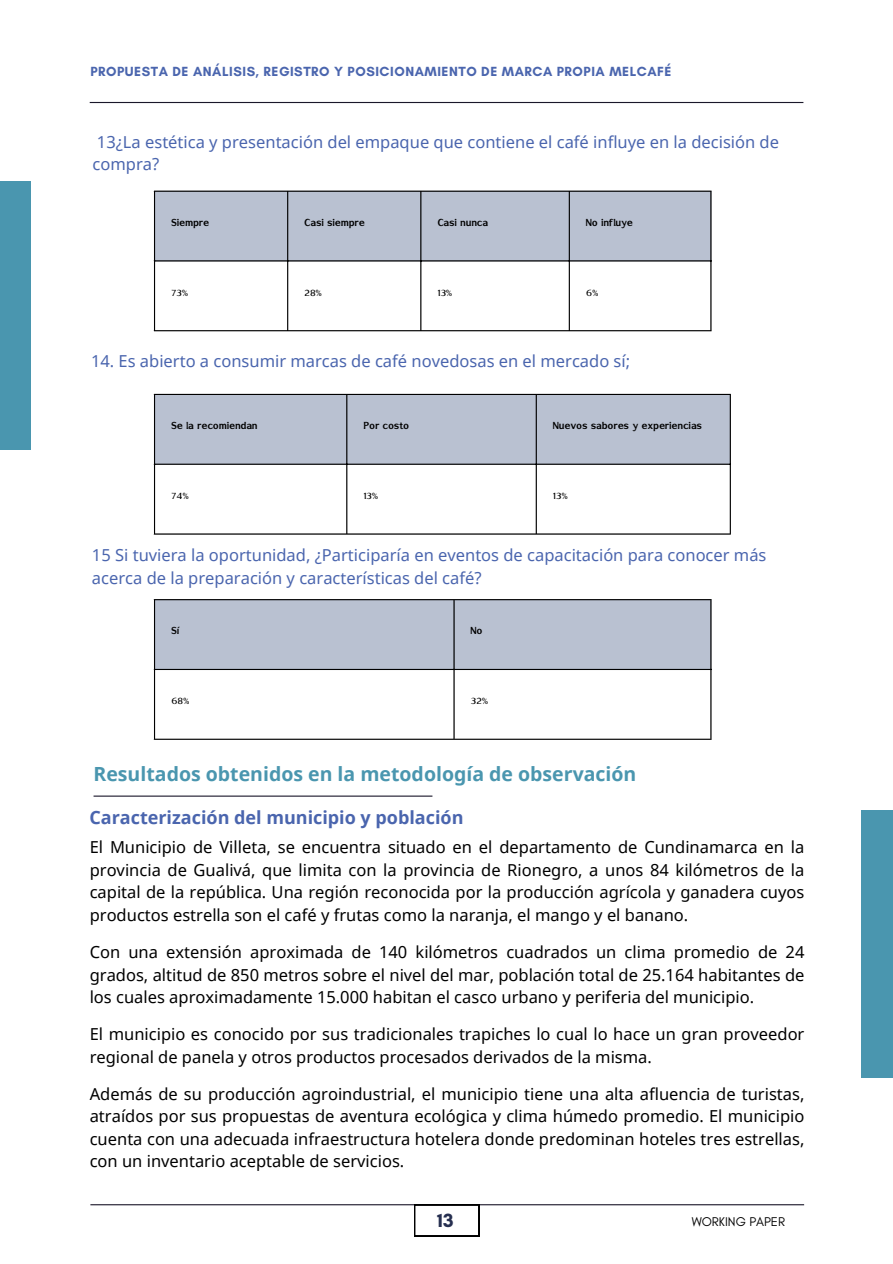
<style>
.page{position:relative;width:893px;height:1264px;background:#fff}
.page>*{position:absolute;margin:0;border:0;box-sizing:border-box;transform-origin:0 0}
.t1{font:700 19.5px "Noto Sans";color:#4a96af}
.t2{font:700 19.5px "Glacial Indifference";color:#262f50}
.t3{font:700 18px "Noto Sans";color:#4a65ae}
.t4{font:16.5px/22.5px "Noto Sans";color:#000;text-align:justify}
.t5{font:16.5px/22.5px "Noto Sans";color:#4a65ae}
.t6{font:700 13.5px "Glacial Indifference";letter-spacing:.04em;color:#4a65ae}
.t7{font:12.9px "Glacial Indifference";color:#000}
.t8{font:700 12px "Rachana";color:#000}
.t9{font:12px "Rachana";color:#000}
</style>
<div class="page">
<div style="left:0;top:181px;width:31px;height:268px;background:#4a96af"></div>
<div style="left:861px;top:810px;width:31px;height:268px;background:#4a96af"></div>
<hr style="left:90px;top:1204px;width:714px;height:1px;background:#1a172a">
<svg style="left:414px;top:1204px;width:65px;height:32px"></svg>
<hr style="left:90px;top:102px;width:713px;height:1px;background:#1a172a">
<div style="left:155px;top:192px;width:555px;height:68px;background:#b9c1d1"></div>
<hr style="left:154px;top:192px;width:1px;height:138px;background:#000">
<hr style="left:287px;top:192px;width:1px;height:138px;background:#000">
<hr style="left:420px;top:192px;width:1px;height:138px;background:#000">
<hr style="left:568px;top:192px;width:2px;height:138px;background:#000">
<hr style="left:710px;top:192px;width:1px;height:138px;background:#000">
<hr style="left:154px;top:191px;width:557px;height:1px;background:#000">
<hr style="left:154px;top:260px;width:557px;height:1px;background:#000">
<hr style="left:154px;top:330px;width:557px;height:1px;background:#000">
<div style="left:155px;top:395px;width:574px;height:68px;background:#b9c1d1"></div>
<hr style="left:154px;top:395px;width:1px;height:138px;background:#000">
<hr style="left:346px;top:395px;width:1px;height:138px;background:#000">
<hr style="left:535px;top:395px;width:2px;height:138px;background:#000">
<hr style="left:729px;top:395px;width:1px;height:138px;background:#000">
<hr style="left:154px;top:394px;width:576px;height:1px;background:#000">
<hr style="left:154px;top:463px;width:576px;height:2px;background:#000">
<hr style="left:154px;top:533px;width:576px;height:1px;background:#000">
<div style="left:155px;top:600px;width:555px;height:69px;background:#b9c1d1"></div>
<hr style="left:154px;top:600px;width:1px;height:138px;background:#000">
<hr style="left:453px;top:600px;width:1px;height:138px;background:#000">
<hr style="left:710px;top:600px;width:1px;height:138px;background:#000">
<hr style="left:154px;top:599px;width:557px;height:1px;background:#000">
<hr style="left:154px;top:669px;width:557px;height:1px;background:#000">
<hr style="left:154px;top:738px;width:557px;height:1px;background:#000">
<hr style="left:93px;top:795px;width:339px;height:1px;background:#1a172a">
<p class="t6" style="left:90px;top:63px;width:582px">PROPUESTA DE ANÁLISIS, REGISTRO Y POSICIONAMIENTO DE MARCA PROPIA MELCAFÉ</p>
<p class="t5" style="left:93px;top:130px;width:687px">13¿La estética y presentación del empaque que contiene el café influye en la decisión de compra?</p>
<p class="t8" style="left:171px;top:214px;width:40px">Siempre</p>
<p class="t8" style="left:304px;top:214px;width:62px">Casi siempre</p>
<p class="t8" style="left:437px;top:214px;width:52px">Casi nunca</p>
<p class="t8" style="left:585px;top:214px;width:48px">No influye</p>
<p class="t9" style="left:171px;top:284px;width:19px">73%</p>
<p class="t9" style="left:304px;top:284px;width:19px">28%</p>
<p class="t9" style="left:437px;top:284px;width:16px">13%</p>
<p class="t9" style="left:585px;top:284px;width:14px">6%</p>
<p class="t5" style="left:91px;top:350px;width:540px">14. Es abierto a consumir marcas de café novedosas en el mercado sí;</p>
<p class="t8" style="left:171px;top:418px;width:88px">Se la recomiendan</p>
<p class="t8" style="left:363px;top:418px;width:47px">Por costo</p>
<p class="t8" style="left:552px;top:418px;width:151px">Nuevos sabores y experiencias</p>
<p class="t9" style="left:171px;top:487px;width:19px">74%</p>
<p class="t9" style="left:363px;top:487px;width:16px">13%</p>
<p class="t9" style="left:552px;top:487px;width:16px">13%</p>
<p class="t5" style="left:92px;top:543px;width:676px">15 Si tuviera la oportunidad, ¿Participaría en eventos de capacitación para conocer más acerca de la preparación y características del café?</p>
<p class="t8" style="left:171px;top:623px;width:10px">Sí</p>
<p class="t8" style="left:470px;top:623px;width:13px">No</p>
<p class="t9" style="left:171px;top:693px;width:20px">68%</p>
<p class="t9" style="left:470px;top:693px;width:19px">32%</p>
<p class="t1" style="left:93px;top:759px;width:544px">Resultados obtenidos en la metodología de observación</p>
<p class="t3" style="left:89px;top:805px;width:375px">Caracterización del municipio y población</p>
<p class="t4" style="left:90px;top:835px;width:716px">El Municipio de Villeta, se encuentra situado en el departamento de Cundinamarca en la provincia de Gualivá, que limita con la provincia de Rionegro, a unos 84 kilómetros de la capital de la república. Una región reconocida por la producción agrícola y ganadera cuyos productos estrella son el café y frutas como la naranja, el mango y el banano.</p>
<p class="t4" style="left:90px;top:940px;width:716px">Con una extensión aproximada de 140 kilómetros cuadrados un clima promedio de 24 grados, altitud de 850 metros sobre el nivel del mar, población total de 25.164 habitantes de los cuales aproximadamente 15.000 habitan el casco urbano y periferia del municipio.</p>
<p class="t4" style="left:90px;top:1022px;width:716px">El municipio es conocido por sus tradicionales trapiches lo cual lo hace un gran proveedor regional de panela y otros productos procesados derivados de la misma.</p>
<p class="t4" style="left:90px;top:1082px;width:716px">Además de su producción agroindustrial, el municipio tiene una alta afluencia de turistas, atraídos por sus propuestas de aventura ecológica y clima húmedo promedio. El municipio cuenta con una adecuada infraestructura hotelera donde predominan hoteles tres estrellas, con un inventario aceptable de servicios.</p>
<p class="t2" style="left:437px;top:1208px;width:18px">13</p>
<p class="t7" style="left:691px;top:1213px;width:95px">WORKING PAPER</p>
</div>
